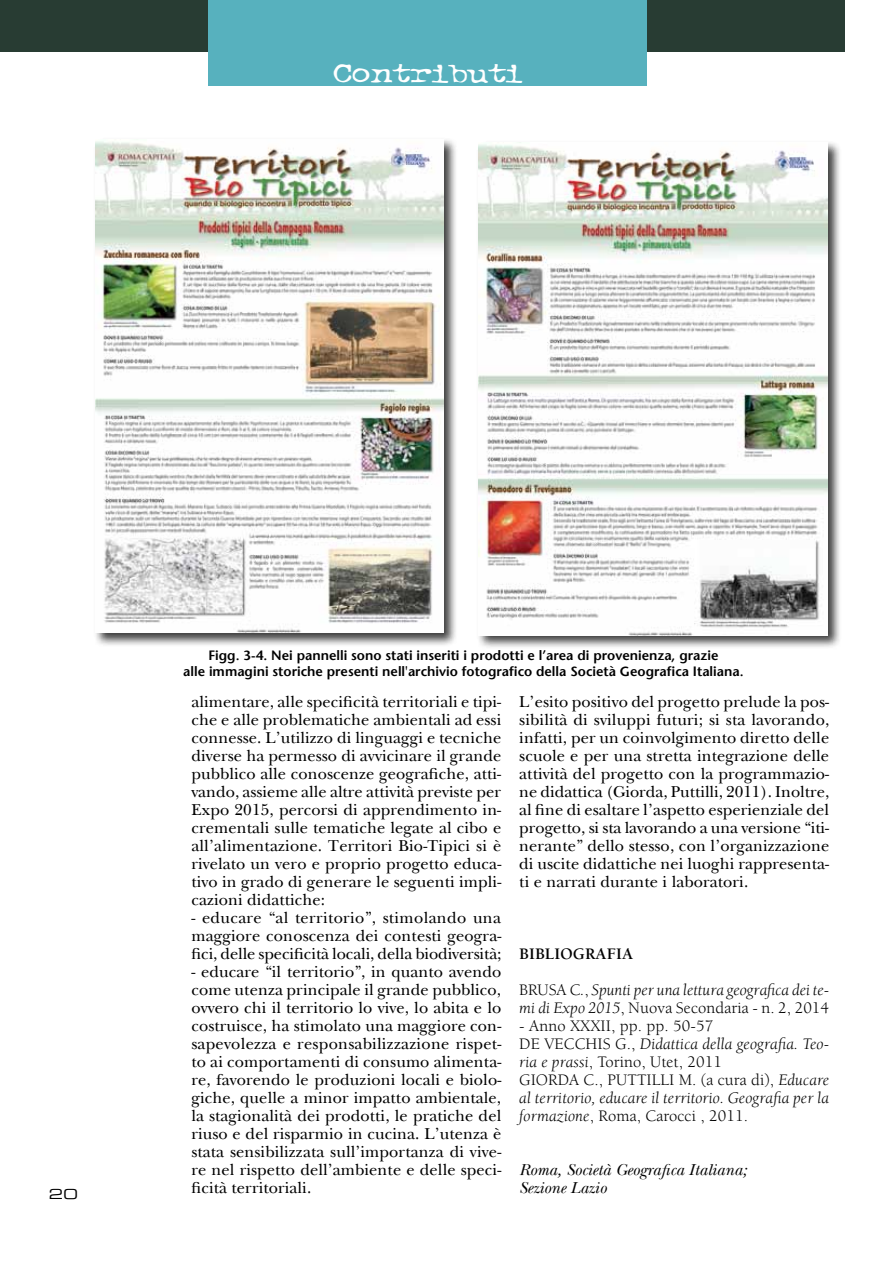
<style>
.page{position:relative;width:893px;height:1263px;background:#fff}
.page>*{position:absolute;margin:0;border:0;box-sizing:border-box;transform-origin:0 0}
.t1{font:30px "Typewriter OS Oldstyle";color:#fff;scale:1.35 1}
.t2{font:16.5px/18px "New Baskerville";letter-spacing:.005em;color:#000;text-align:justify}
.t3{font:italic 16.5px/18px "Berkeley";letter-spacing:.005em;color:#000}
.t4{font:italic 16.5px/18px "New Baskerville";letter-spacing:.005em;color:#000}
.t5{font:16.5px "Berkeley";letter-spacing:.005em;color:#000}
.t6{font:600 13.5px/16.2px "Stone Sans";color:#000;text-align:center}
.t7{font:13.5px "Eurostile Extended Two";color:#000;scale:1.11 1}
.s1{font-weight:700;font-style:normal}
.s2{font-style:normal}
.s3{font-style:italic}
</style>
<div class="page">
<div style="left:0;top:0;width:844px;height:52px;background:#283c33"></div>
<div style="left:209px;top:0;width:438px;height:85px;background:#57b1be"></div>
<div style="left:93px;top:138px;width:365px;height:509px;background:#000;opacity:.75"></div>
<img style="left:95px;top:140px;width:348px;height:493px">
<div style="left:477px;top:140px;width:365px;height:509px;background:#000;opacity:.75"></div>
<img style="left:479px;top:142px;width:349px;height:493px">
<h1 class="t1" style="left:333px;top:56px;width:142px">Contributi</h1>
<p class="t7" style="left:49px;top:1185px;width:28px">20</p>
<p class="t6" style="left:183px;top:647px;width:562px">Figg. 3-4. Nei pannelli sono stati inseriti i prodotti e l’area di provenienza, grazie<br>alle immagini storiche presenti nell'archivio fotografico della Società Geografica Italiana.</p>
<p class="t2" style="left:191px;top:692px;width:311px">alimentare, alle specificità territoriali e tipi&shy;che e alle problematiche ambientali ad essi connesse. L’utilizzo di linguaggi e tecniche diverse ha permesso di avvicinare il grande pubblico alle conoscenze geografiche, atti&shy;vando, assieme alle altre attività previste per Expo 2015, percorsi di apprendimento in&shy;crementali sulle tematiche legate al cibo e all’alimentazione. Territori Bio-Tipici si è rivelato un vero e proprio progetto educa&shy;tivo in grado di generare le seguenti impli&shy;cazioni didattiche:</p>
<p class="t2" style="left:191px;top:908px;width:312px">- educare “al territorio”, stimolando una maggiore conoscenza dei contesti geogra&shy;fici, delle specificità locali, della biodiversità;</p>
<p class="t2" style="left:191px;top:962px;width:311px">- educare “il territorio”, in quanto avendo come utenza principale il grande pubblico, ovvero chi il territorio lo vive, lo abita e lo costruisce, ha stimolato una maggiore con&shy;sapevolezza e responsabilizzazione rispet&shy;to ai comportamenti di consumo alimenta&shy;re, favorendo le produzioni locali e biolo&shy;giche, quelle a minor impatto ambientale, la stagionalità dei prodotti, le pratiche del riuso e del risparmio in cucina. L’utenza è stata sensibilizzata sull’importanza di vive&shy;re nel rispetto dell’ambiente e delle speci&shy;ficità territoriali.</p>
<p class="t2" style="left:519px;top:692px;width:312px">L’esito positivo del progetto prelude la pos&shy;sibilità di sviluppi futuri; si sta lavorando, infatti, per un coinvolgimento diretto delle scuole e per una stretta integrazione delle attività del progetto con la programmazio&shy;ne didattica (Giorda, Puttilli, 2011). Inoltre, al fine di esaltare l’aspetto esperienziale del progetto, si sta lavorando a una versione “iti&shy;nerante” dello stesso, con l’organizzazione di uscite didattiche nei luoghi rappresenta&shy;ti e narrati durante i laboratori.</p>
<p class="t3" style="left:519px;top:936px;width:311px;line-height:36px"><span class="s1">BIBLIOGRAFIA<br></span><span class="s2">BRUSA C</span>.<span class="s2">,</span> Spunti per una lettura geografica dei te-</p>
<p class="t5" style="left:519px;top:999px;width:311px"><span class="s3">mi di Expo 2015</span>, Nuova Secondaria - n. 2, 2014</p>
<p class="t3" style="left:519px;top:1017px;width:311px"><span class="s2">- Anno XXXII, pp. pp. 50-57<br>DE VECCHIS G.,</span> Didattica della geografia. Teo&shy;ria e prassi<span class="s2">, Torino, Utet, 2011<br>GIORDA C., PUTTILLI M. (a cura di),</span> Educare al territorio, educare il territorio. Geografia per la formazione<span class="s2">, Roma, Carocci , 2011.</span></p>
<p class="t4" style="left:519px;top:1160px;width:229px">Roma, Società Geografica Italiana;<br>Sezione Lazio</p>
</div>
